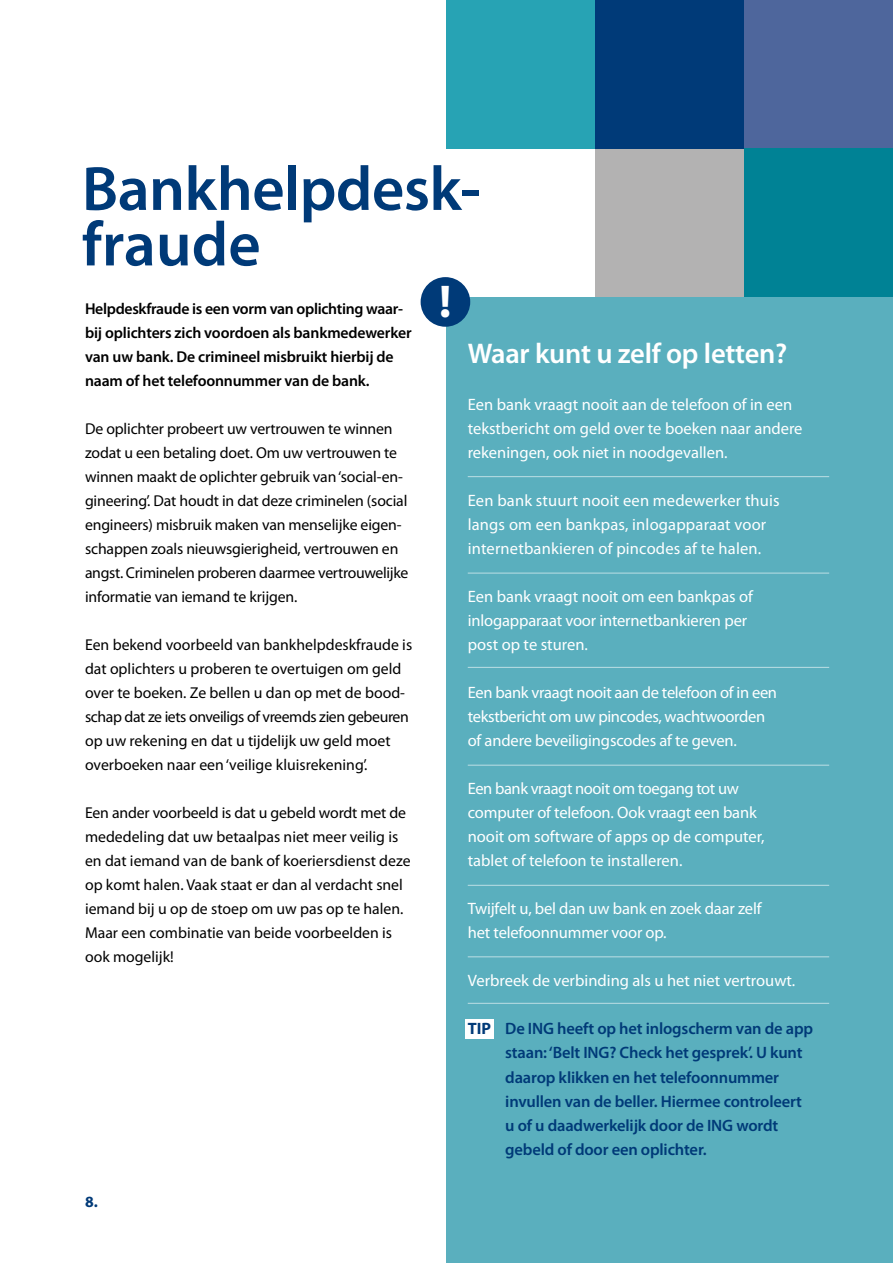
<style>
.page{position:relative;width:893px;height:1263px;background:#fff}
.page>*{position:absolute;margin:0;border:0;box-sizing:border-box;transform-origin:0 0}
.t1{font:600 63px/55.5px "Myriad Pro";letter-spacing:-.01em;color:#003a78}
.t2{font:700 46.2px "Myriad Pro";color:#fff}
.t3{font:600 28.5px "Myriad Pro";letter-spacing:-.01em;color:#fff}
.t4{font:16.5px/24px "Myriad Pro";color:#fff}
.t5{font:600 16.5px/24px "Myriad Pro";letter-spacing:-.01em;color:#003a78}
.t6{font:16.5px/24px "Myriad Pro";letter-spacing:-.02em;color:#fff}
.t7{font:15.75px/24px "Myriad Pro";letter-spacing:-.01em;color:#000}
.t8{font:600 15.75px/24px "Myriad Pro";letter-spacing:-.01em;color:#000}
.t9{font:700 15.6px "Myriad Pro";color:#003a78}
.s1{font-weight:700}
</style>
<div class="page">
<div style="left:744px;top:0;width:149px;height:149px;background:#4e669c"></div>
<div style="left:595px;top:149px;width:149px;height:149px;background:#b3b2b2"></div>
<div style="left:446px;top:0;width:149px;height:149px;background:#27a3b4"></div>
<div style="left:744px;top:148px;width:149px;height:149px;background:#008295"></div>
<div style="left:595px;top:0;width:149px;height:149px;background:#003a78"></div>
<div style="left:446px;top:297px;width:447px;height:966px;background:#5aafbe"></div>
<hr style="left:468px;top:476px;width:361px;height:1px;background:#fff">
<hr style="left:468px;top:573px;width:361px;height:1px;background:#fff">
<hr style="left:468px;top:667px;width:361px;height:1px;background:#fff">
<hr style="left:468px;top:765px;width:361px;height:1px;background:#fff">
<hr style="left:468px;top:885px;width:361px;height:1px;background:#fff">
<hr style="left:468px;top:956px;width:361px;height:1px;background:#fff">
<hr style="left:468px;top:1003px;width:361px;height:1px;background:#fff">
<div style="left:421px;top:277px;width:49px;height:50px;background:#003a78;border-radius:50%"></div>
<div style="left:466px;top:1019px;width:28px;height:19px;background:#fff"></div>
<h1 class="t1" style="left:82px;top:159px;width:400px">Bankhelpdesk&shy;fraude</h1>
<p class="t8" style="left:85px;top:297px;width:328px">Helpdeskfraude is een vorm van oplichting waar&shy;bij oplichters zich voordoen als bankmedewerker van uw bank. De crimineel misbruikt hierbij de naam of het telefoonnummer van de bank.</p>
<p class="t7" style="left:85px;top:417px;width:325px">De oplichter probeert uw vertrouwen te winnen zodat u een betaling doet. Om uw vertrouwen te winnen maakt de oplichter gebruik van ‘social-en&shy;gineering’. Dat houdt in dat deze criminelen (social engineers) misbruik maken van menselijke eigen&shy;schappen zoals nieuwsgierigheid, vertrouwen en angst. Criminelen proberen daarmee vertrouwelijke informatie van iemand te krijgen.</p>
<p class="t7" style="left:85px;top:633px;width:329px">Een bekend voorbeeld van bankhelpdeskfraude is dat oplichters u proberen te overtuigen om geld over te boeken. Ze bellen u dan op met de bood&shy;schap dat ze iets onveiligs of vreemds zien gebeuren op uw rekening en dat u tijdelijk uw geld moet overboeken naar een ‘veilige kluisrekening’.</p>
<p class="t7" style="left:85px;top:801px;width:327px">Een ander voorbeeld is dat u gebeld wordt met de mededeling dat uw betaalpas niet meer veilig is en dat iemand van de bank of koeriersdienst deze op komt halen. Vaak staat er dan al verdacht snel iemand bij u op de stoep om uw pas op te halen.<br>Maar een combinatie van beide voorbeelden is ook mogelijk!</p>
<p class="t9" style="left:85px;top:1191px;width:14px">8.</p>
<h2 class="t2" style="left:439px;top:271px;width:14px">!</h2>
<h3 class="t3" style="left:468px;top:335px;width:321px">Waar kunt u zelf op letten?</h3>
<p class="t4" style="left:468px;top:392px;width:336px">Een bank vraagt nooit aan de telefoon of in een tekstbericht om geld over te boeken naar andere rekeningen, ook niet in noodgevallen.</p>
<p class="t4" style="left:468px;top:488px;width:313px">Een bank stuurt nooit een medewerker thuis langs om een bankpas, inlogapparaat voor internetbankieren of pincodes af te halen.</p>
<p class="t4" style="left:468px;top:585px;width:287px">Een bank vraagt nooit om een bankpas of inlogapparaat voor internetbankieren per post op te sturen.</p>
<p class="t6" style="left:468px;top:681px;width:311px">Een bank vraagt nooit aan de telefoon of in een tekstbericht om uw pincodes, wachtwoorden of andere beveiligingscodes af te geven.</p>
<p class="t4" style="left:468px;top:777px;width:298px">Een bank vraagt nooit om toegang tot uw computer of telefoon. Ook vraagt een bank nooit om software of apps op de computer, tablet of telefoon te installeren.</p>
<p class="t4" style="left:468px;top:897px;width:295px">Twijfelt u, bel dan uw bank en zoek daar zelf het telefoonnummer voor op.</p>
<p class="t4" style="left:468px;top:969px;width:329px">Verbreek de verbinding als u het niet vertrouwt.</p>
<p class="t5" style="left:505px;top:1016px;width:309px;text-indent:-38px"><span class="s1">TIP</span> De ING heeft op het inlogscherm van de app staan: ‘Belt ING? Check het gesprek’. U kunt daarop klikken en het telefoonnummer invullen van de beller. Hiermee controleert u of u daadwerkelijk door de ING wordt gebeld of door een oplichter.</p>
</div>
